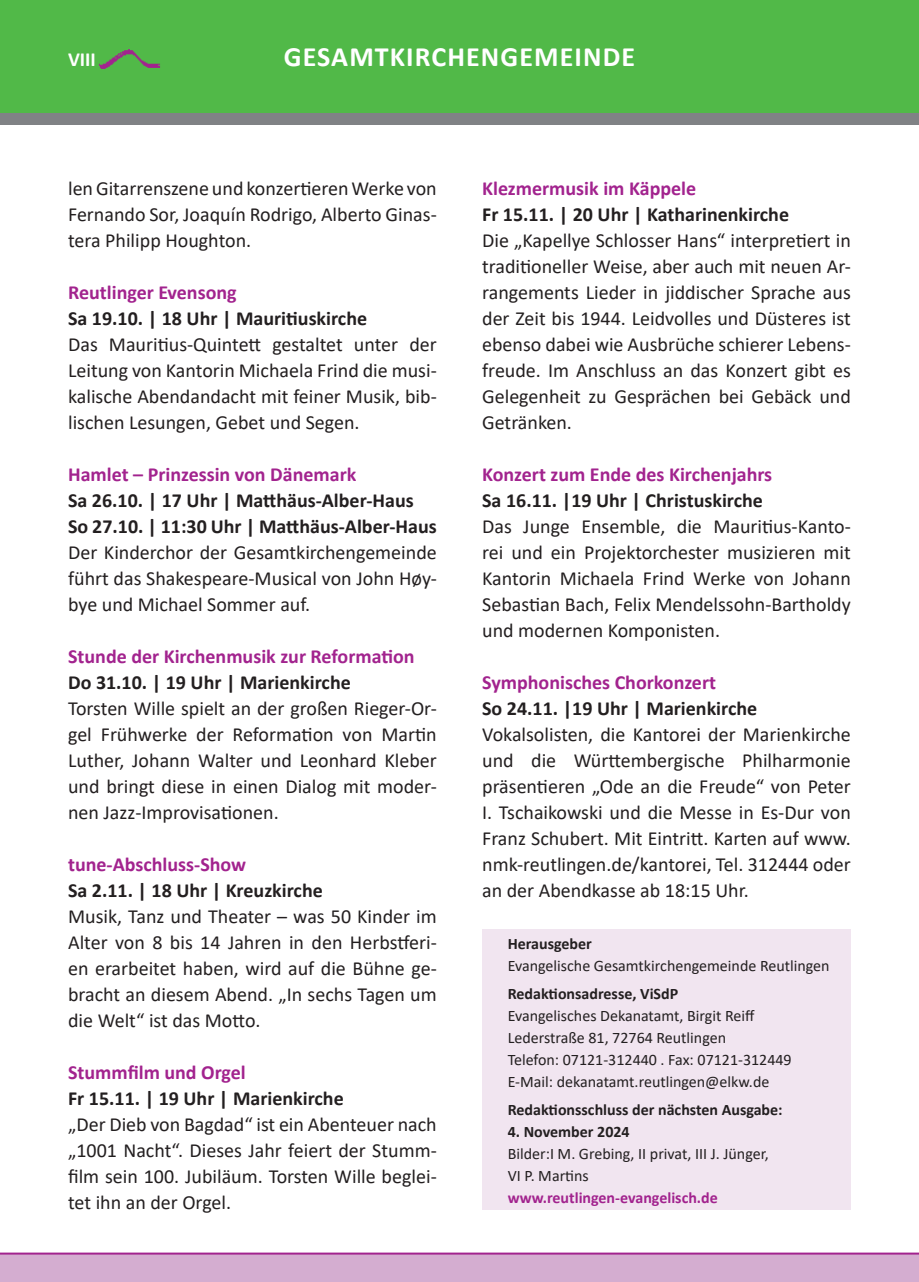
<style>
.page{position:relative;width:919px;height:1282px;background:#fff}
.page>*{position:absolute;margin:0;border:0;box-sizing:border-box;transform-origin:0 0}
.t1{font:700 28px "Calibri";letter-spacing:.04em;color:#fff}
.t2{font:20px/26px "Calibri";color:#231f20;text-align:justify}
.t3{font:700 20px/26px "Calibri";color:#231f20}
.t4{font:700 20px "Calibri";color:#a2238e}
.t5{font:700 20px "Calibri";color:#fff}
.t6{font:16px/22px "Calibri";color:#231f20}
.t7{font:700 16px "Calibri";color:#231f20}
.t8{font:700 16px "Calibri";color:#a2238e}
</style>
<div class="page">
<div style="left:0;top:0;width:919px;height:113px;background:#51b948"></div>
<div style="left:0;top:113px;width:919px;height:12px;background:#808285"></div>
<div style="left:0;top:1253px;width:919px;height:28px;background:#d4add0"></div>
<hr style="left:0;top:1252px;width:919px;height:2px;background:#a2238e">
<img style="left:98px;top:49px;width:63px;height:20px">
<div style="left:482px;top:929px;width:368px;height:280px;background:#f1e5f0"></div>
<p class="t5" style="left:68px;top:52px;width:29px">VIII</p>
<h1 class="t1" style="left:284px;top:47px;width:353px">GESAMTKIRCHENGEMEINDE</h1>
<p class="t2" style="left:68px;top:174px;width:370px">len Gitarrenszene und konzertieren Werke von Fernando Sor, Joaquín Rodrigo, Alberto Ginas&shy;tera Philipp Houghton.</p>
<p class="t4" style="left:68px;top:284px;width:170px">Reutlinger Evensong</p>
<p class="t3" style="left:68px;top:305px;width:300px">Sa 19.10. | 18 Uhr | Mauritiuskirche</p>
<p class="t2" style="left:68px;top:330px;width:370px">Das Mauritius-Quintett gestaltet unter der Leitung von Kantorin Michaela Frind die musi&shy;kalische Abendandacht mit feiner Musik, bib&shy;lischen Lesungen, Gebet und Segen.</p>
<p class="t4" style="left:68px;top:466px;width:290px">Hamlet – Prinzessin von Dänemark</p>
<p class="t3" style="left:68px;top:487px;width:370px">Sa 26.10. | 17 Uhr | Matthäus-Alber-Haus<br>So 27.10. | 11:30 Uhr | Matthäus-Alber-Haus</p>
<p class="t2" style="left:68px;top:538px;width:370px">Der Kinderchor der Gesamtkirchengemeinde führt das Shakespeare-Musical von John Høy&shy;bye und Michael Sommer auf.</p>
<p class="t4" style="left:68px;top:642px;width:348px">Stunde der Kirchenmusik zur Reformation</p>
<p class="t3" style="left:68px;top:670px;width:284px">Do 31.10. | 19 Uhr | Marienkirche</p>
<p class="t2" style="left:68px;top:694px;width:370px">Torsten Wille spielt an der großen Rieger-Or&shy;gel Frühwerke der Reformation von Martin Luther, Johann Walter und Leonhard Kleber und bringt diese in einen Dialog mit moder&shy;nen Jazz-Improvisationen.</p>
<p class="t4" style="left:68px;top:856px;width:179px">tune-Abschluss-Show</p>
<p class="t3" style="left:68px;top:878px;width:256px">Sa 2.11. | 18 Uhr | Kreuzkirche</p>
<p class="t2" style="left:68px;top:902px;width:370px">Musik, Tanz und Theater – was 50 Kinder im Alter von 8 bis 14 Jahren in den Herbstferi&shy;en erarbeitet haben, wird auf die Bühne ge&shy;bracht an diesem Abend. „In sechs Tagen um die Welt“ ist das Motto.</p>
<p class="t4" style="left:68px;top:1058px;width:179px">Stummfilm und Orgel</p>
<p class="t3" style="left:68px;top:1086px;width:277px">Fr 15.11. | 19 Uhr | Marienkirche</p>
<p class="t2" style="left:68px;top:1110px;width:370px">„Der Dieb von Bagdad“ ist ein Abenteuer nach „1001 Nacht“. Dieses Jahr feiert der Stumm&shy;film sein 100. Jubiläum. Torsten Wille beglei&shy;tet ihn an der Orgel.</p>
<p class="t4" style="left:482px;top:180px;width:215px">Klezmermusik im Käppele</p>
<p class="t3" style="left:482px;top:202px;width:308px">Fr 15.11. | 20 Uhr | Katharinenkirche</p>
<p class="t2" style="left:482px;top:226px;width:370px">Die „Kapellye Schlosser Hans“ interpretiert in traditioneller Weise, aber auch mit neuen Ar&shy;rangements Lieder in jiddischer Sprache aus der Zeit bis 1944. Leidvolles und Düsteres ist ebenso dabei wie Ausbrüche schierer Lebens&shy;freude. Im Anschluss an das Konzert gibt es Gelegenheit zu Gesprächen bei Gebäck und Getränken.</p>
<p class="t4" style="left:482px;top:466px;width:291px">Konzert zum Ende des Kirchenjahrs</p>
<p class="t3" style="left:482px;top:488px;width:282px">Sa 16.11. |19 Uhr | Christuskirche</p>
<p class="t2" style="left:482px;top:512px;width:370px">Das Junge Ensemble, die Mauritius-Kanto&shy;rei und ein Projektorchester musizieren mit Kantorin Michaela Frind Werke von Johann Sebastian Bach, Felix Mendelssohn-Bartholdy und modernen Komponisten.</p>
<p class="t4" style="left:482px;top:674px;width:235px">Symphonisches Chorkonzert</p>
<p class="t3" style="left:482px;top:696px;width:276px">So 24.11. |19 Uhr | Marienkirche</p>
<p class="t2" style="left:482px;top:720px;width:370px">Vokalsolisten, die Kantorei der Marienkirche und die Württembergische Philharmonie präsentieren „Ode an die Freude“ von Peter I. Tschaikowski und die Messe in Es-Dur von Franz Schubert. Mit Eintritt. Karten auf www. nmk-reutlingen.de/kantorei, Tel. 312444 oder an der Abendkasse ab 18:15 Uhr.</p>
<p class="t7" style="left:507px;top:938px;width:86px">Herausgeber</p>
<p class="t6" style="left:507px;top:954px;width:323px">Evangelische Gesamtkirchengemeinde Reutlingen</p>
<p class="t7" style="left:507px;top:982px;width:172px">Redaktionsadresse, ViSdP</p>
<p class="t6" style="left:507px;top:1004px;width:285px">Evangelisches Dekanatamt, Birgit Reiff Lederstraße 81, 72764 Reutlingen<br>Telefon: 07121-312440 . Fax: 07121-312449<br>E-Mail: dekanatamt.reutlingen@elkw.de</p>
<p class="t7" style="left:507px;top:1098px;width:276px">Redaktionsschluss der nächsten Ausgabe:</p>
<p class="t7" style="left:507px;top:1126px;width:123px">4. November 2024</p>
<p class="t6" style="left:507px;top:1142px;width:263px">Bilder:I M. Grebing, II privat, III J. Jünger,<br>VI P. Martins</p>
<p class="t8" style="left:507px;top:1192px;width:212px">www.reutlingen-evangelisch.de</p>
</div>
